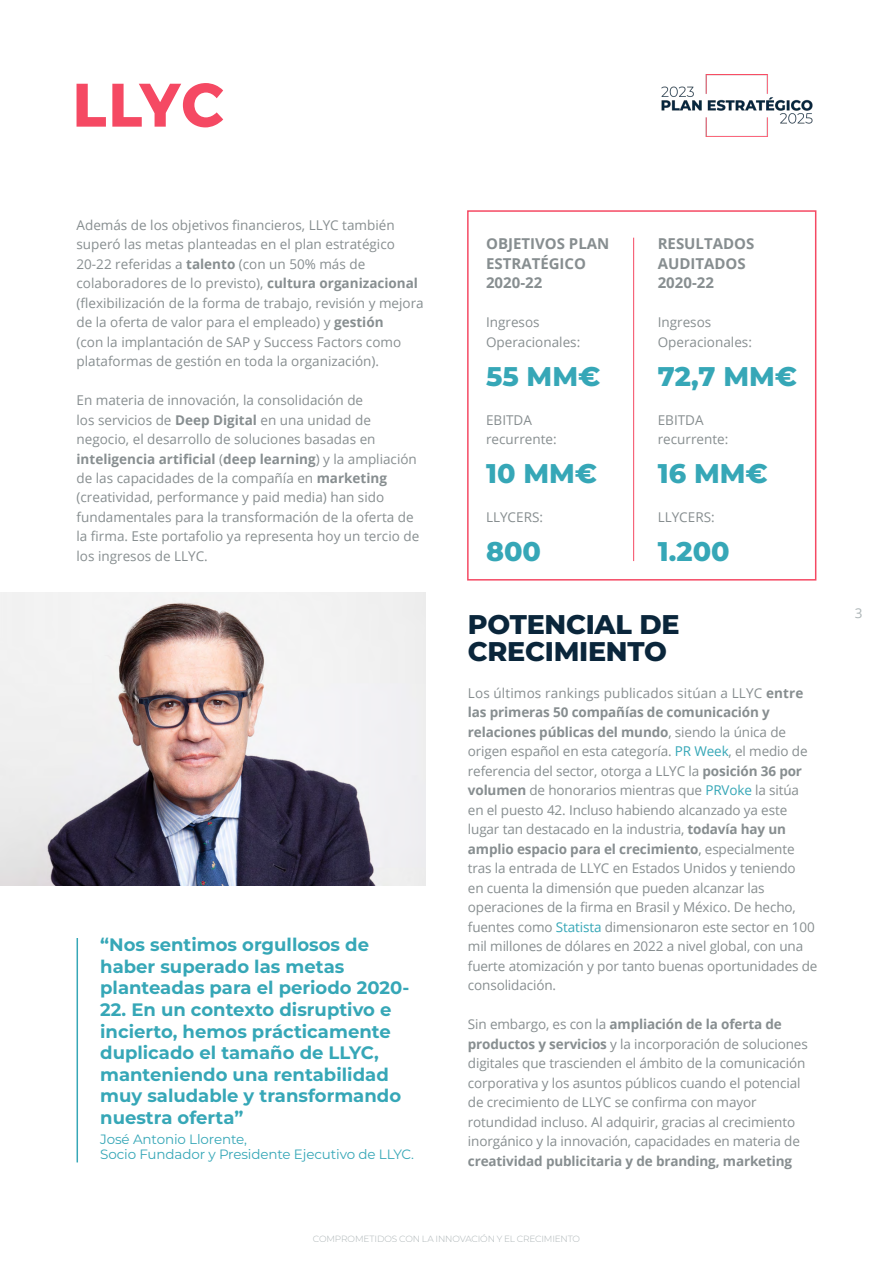
<style>
.page{position:relative;width:893px;height:1263px;background:#fff}
.page>*{position:absolute;margin:0;border:0;box-sizing:border-box;transform-origin:0 0}
.t1{font:800 27px "Montserrat";color:#36a7b7}
.t2{font:800 27px/27px "Montserrat";letter-spacing:-.01em;color:#0a263b}
.t3{font:700 18px/21.6px "Montserrat";color:#36a7b7}
.t4{font:700 15px/19.5px "Open Sans";color:#878e90}
.t5{font:13.5px/19.5px "Open Sans";letter-spacing:-.01em;color:#878e90}
.t6{font:13.5px/15px "Montserrat";letter-spacing:-.01em;color:#36a7b7}
.t7{font:700 13.5px "Open Sans";letter-spacing:-.01em;color:#878e90}
.t8{font:13.5px "Open Sans";color:#acb4b6}
.t9{font:300 9px "Montserrat";letter-spacing:-.02em;color:#acb4b6}
.s1{font-weight:700}
.s2{color:#36a7b7}
</style>
<div class="page">
<img style="left:0;top:593px;width:425px;height:292px">
<div style="left:467px;top:210px;width:349px;height:370px;border:2px solid #f54963"></div>
<hr style="left:633px;top:238px;width:1px;height:323px;background:#f54963">
<hr style="left:77px;top:938px;width:1px;height:224px;background:#36a7b7">
<img style="left:661px;top:74px;width:152px;height:62px">
<svg style="left:77px;top:84px;width:29px;height:43px"></svg>
<svg style="left:112px;top:83px;width:111px;height:44px"></svg>
<p class="t5" style="left:77px;top:215px;width:349px">Además de los objetivos financieros, LLYC también superó las metas planteadas en el plan estratégico 20-22 referidas a <span class="s1">talento</span> (con un 50% más de colaboradores de lo previsto), <span class="s1">cultura organizacional </span>(flexibilización de la forma de trabajo, revisión y mejora de la oferta de valor para el empleado) y <span class="s1">gestión<br></span>(con la implantación de SAP y Success Factors como plataformas de gestión en toda la organización).</p>
<p class="t5" style="left:77px;top:390px;width:344px">En materia de innovación, la consolidación de<br>los servicios de <span class="s1">Deep Digital</span> en una unidad de negocio, el desarrollo de soluciones basadas en <span class="s1">inteligencia artificial</span> (<span class="s1">deep learning</span>) y la ampliación de las capacidades de la compañía en <span class="s1">marketing </span>(creatividad, performance y paid media) han sido fundamentales para la transformación de la oferta de la firma. Este portafolio ya representa hoy un tercio de los ingresos de LLYC.</p>
<h2 class="t3" style="left:100px;top:933px;width:311px">“Nos sentimos orgullosos de haber superado las metas planteadas para el periodo 2020-</h2>
<h2 class="t3" style="left:100px;top:998px;width:302px">22. En un contexto disruptivo e incierto, hemos prácticamente duplicado el tamaño de LLYC, manteniendo una rentabilidad muy saludable y transformando nuestra oferta”</h2>
<p class="t6" style="left:100px;top:1131px;width:315px">José Antonio Llorente,<br>Socio Fundador y Presidente Ejecutivo de LLYC.</p>
<p class="t4" style="left:486px;top:233px;width:125px">OBJETIVOS PLAN<br>ESTRATÉGICO<br>2020-22</p>
<p class="t5" style="left:486px;top:312px;width:96px">Ingresos<br>Operacionales:</p>
<h1 class="t1" style="left:486px;top:356px;width:116px">55 MM€</h1>
<p class="t5" style="left:486px;top:410px;width:72px">EBITDA recurrente:</p>
<h1 class="t1" style="left:486px;top:454px;width:113px">10 MM€</h1>
<p class="t5" style="left:486px;top:507px;width:58px">LLYCERS:</p>
<h1 class="t1" style="left:486px;top:532px;width:57px">800</h1>
<p class="t4" style="left:658px;top:233px;width:98px">RESULTADOS<br>AUDITADOS<br>2020-22</p>
<p class="t5" style="left:658px;top:312px;width:96px">Ingresos<br>Operacionales:</p>
<h1 class="t1" style="left:658px;top:356px;width:141px">72,7 MM€</h1>
<p class="t5" style="left:658px;top:410px;width:72px">EBITDA recurrente:</p>
<h1 class="t1" style="left:658px;top:454px;width:112px">16 MM€</h1>
<p class="t5" style="left:658px;top:507px;width:58px">LLYCERS:</p>
<h1 class="t1" style="left:658px;top:532px;width:73px">1.200</h1>
<h1 class="t2" style="left:468px;top:609px;width:213px">POTENCIAL DE<br>CRECIMIENTO</h1>
<p class="t5" style="left:468px;top:683px;width:351px">Los últimos rankings publicados sitúan a LLYC <span class="s1">entre las primeras 50 compañías de comunicación y relaciones públicas del mundo</span>, siendo la única de origen español en esta categoría. <span class="s2">PR Week</span>, el medio de referencia del sector, otorga a LLYC la <span class="s1">posición 36 por volumen</span> de honorarios mientras que <span class="s2">PRVoke</span> la sitúa en el puesto 42. Incluso habiendo alcanzado ya este lugar tan destacado en la industria, <span class="s1">todavía hay un amplio espacio para el crecimiento</span>, especialmente tras la entrada de LLYC en Estados Unidos y teniendo<br>en cuenta la dimensión que pueden alcanzar las operaciones de la firma en Brasil y México. De hecho, fuentes como <span class="s2">Statista</span> dimensionaron este sector en 100 mil millones de dólares en 2022 a nivel global, con una fuerte atomización y por tanto buenas oportunidades de consolidación.</p>
<p class="t5" style="left:468px;top:1014px;width:341px">Sin embargo, es con la <span class="s1">ampliación de la oferta de productos y servicios</span> y la incorporación de soluciones digitales que trascienden el ámbito de la comunicación corporativa y los asuntos públicos cuando el potencial de crecimiento de LLYC se confirma con mayor rotundidad incluso. Al adquirir, gracias al crecimiento inorgánico y la innovación, capacidades en materia de</p>
<p class="t7" style="left:468px;top:1151px;width:326px">creatividad publicitaria y de branding, marketing</p>
<p class="t9" style="left:313px;top:1232px;width:269px">COMPROMETIDOS CON LA INNOVACIÓN Y EL CRECIMIENTO</p>
<p class="t8" style="left:855px;top:604px;width:9px">3</p>
</div>
